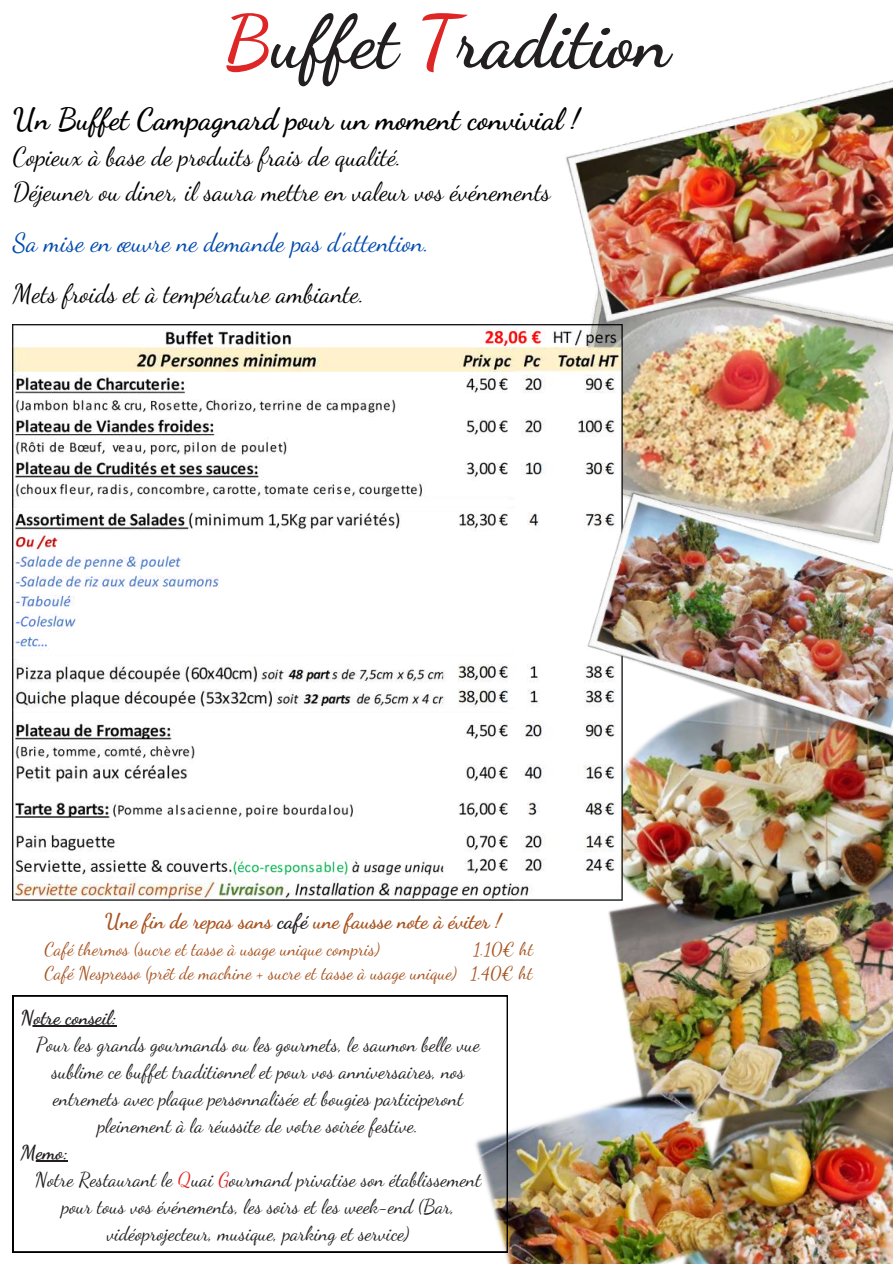
<style>
.page{position:relative;width:893px;height:1264px;background:#fff}
.page>*{position:absolute;margin:0;border:0;box-sizing:border-box;transform-origin:0 0}
.t1{font:700 73.2px "Dancing Script";color:#231f20}
.t2{font:700 30px "Dancing Script";color:#000}
.t3{font:25.5px/35px "Dancing Script";color:#000}
.t4{font:25.5px "Dancing Script";color:#004aad}
.t5{font:700 20.85px "Dancing Script";color:#a7531f}
.t6{font:19.65px/27px "Dancing Script";color:#231f20;text-align:center}
.t7{font:700 19.65px "Dancing Script";color:#231f20}
.t8{font:18.15px/24.8px "Dancing Script";color:#a7531f;text-align:right}
.s1{color:#df2626}
.s2{color:#231f20}
</style>
<div class="page">
<img style="left:514px;top:324px;width:378px;height:132px">
<img style="left:741px;top:1134px;width:151px;height:129px">
<img style="left:616px;top:955px;width:276px;height:179px">
<img style="left:471px;top:1077px;width:270px;height:186px">
<img style="left:580px;top:788px;width:312px;height:167px">
<img style="left:13px;top:325px;width:610px;height:575px">
<img style="left:558px;top:80px;width:334px;height:262px">
<img style="left:561px;top:456px;width:331px;height:332px">
<svg style="left:13px;top:995px;width:494px;height:257px"></svg>
<hr style="left:20px;top:1025px;width:97px;height:1px;background:#231f20">
<hr style="left:20px;top:1160px;width:48px;height:1px;background:#231f20">
<h1 class="t1" style="left:223px;top:-2px;width:448px"><span class="s1">B</span>uffet <span class="s1">T</span>radition</h1>
<h2 class="t2" style="left:13px;top:101px;width:568px">Un Buffet Campagnard pour un moment convivial !</h2>
<p class="t3" style="left:13px;top:139px;width:539px">Copieux à base de produits frais de qualité.<br>Déjeuner ou diner, il saura mettre en valeur vos événements</p>
<p class="t4" style="left:13px;top:227px;width:418px">Sa mise en œuvre ne demande pas d’attention.</p>
<p class="t3" style="left:13px;top:276px;width:353px">Mets froids et à température ambiante.</p>
<p class="t5" style="left:105px;top:908px;width:398px">Une fin de repas sans <span class="s2">café</span> une fausse note à éviter !</p>
<p class="t8" style="left:45px;top:936px;width:337px">Café thermos (sucre et tasse à usage unique compris)</p>
<p class="t8" style="left:45px;top:936px;width:490px">1.10€ ht<br>Café Nespresso (prêt de machine + sucre et tasse à usage unique) 1.40€ ht</p>
<p class="t7" style="left:20px;top:1006px;width:98px">Notre conseil:</p>
<p class="t6" style="left:36px;top:1031px;width:445px">Pour les grands gourmands ou les gourmets, le saumon belle vue sublime ce buffet traditionnel et pour vos anniversaires, nos entremets avec plaque personnalisée et bougies participeront pleinement à la réussite de votre soirée festive.</p>
<p class="t7" style="left:20px;top:1141px;width:49px">Memo:</p>
<p class="t6" style="left:35px;top:1166px;width:448px">Notre Restaurant le <span class="s1">Q</span>uai <span class="s1">G</span>ourmand privatise son établissement</p>
<p class="t6" style="left:62px;top:1193px;width:394px">pour tous vos événements, les soirs et les week-end (Bar,</p>
<p class="t6" style="left:107px;top:1220px;width:304px">vidéoprojecteur, musique, parking et service)</p>
</div>
